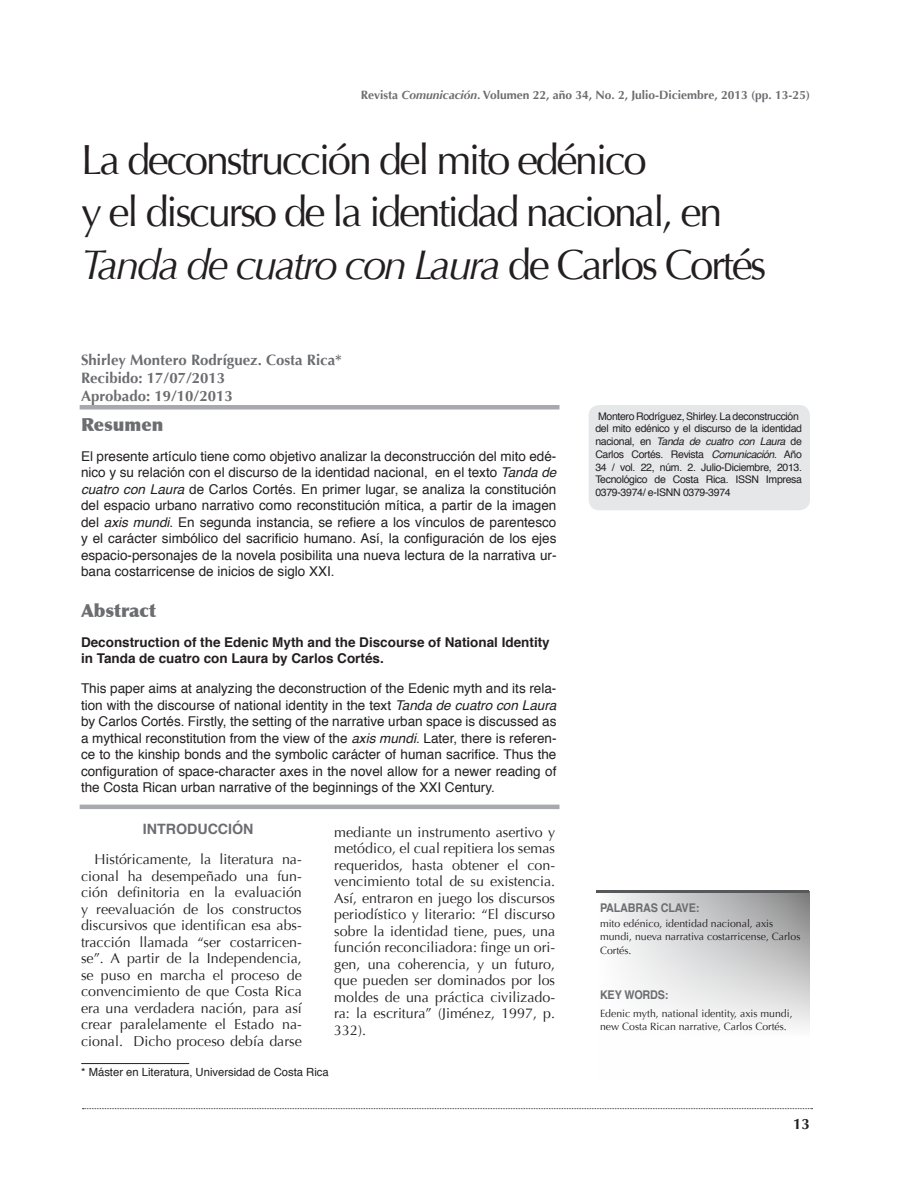
<style>
.page{position:relative;width:918px;height:1188px;background:#fff}
.page>*{position:absolute;margin:0;border:0;box-sizing:border-box;transform-origin:0 0}
.t1{font:42px/52.5px "Optima";letter-spacing:-.06em;color:#231f20}
.t2{font:900 18px "Optima";color:#6c6d70}
.t3{font:700 15px/18px "Optima";color:#6c6d70}
.t4{font:700 15px "Optima";color:#231f20}
.t5{font:14.25px/16.5px "Optima";color:#231f20;text-align:justify}
.t6{font:700 14.25px "Helvetica";color:#6c6d70}
.t7{font:13.5px/16.5px "Helvetica";color:#231f20;text-align:justify}
.t8{font:700 13.5px/16.5px "Helvetica";color:#231f20}
.t9{font:700 12px "Optima";color:#6c6d70}
.t10{font:700 12px "Helvetica";letter-spacing:-.015em;color:#6c6d70;scale:.9 1}
.t11{font:11.25px "Helvetica";color:#231f20}
.t12{font:10.5px/12.8px "Helvetica";letter-spacing:-.03em;color:#231f20}
.t13{font:10.5px/13.5px "Optima";color:#231f20}
.s1{font-style:italic}
</style>
<div class="page">
<svg style="left:82px;top:1108px;width:731px;height:1px"></svg>
<svg style="left:612px;top:893px;width:197px;height:135px"></svg>
<div style="left:589px;top:405px;width:221px;height:105px;background:#e6e7e9;border-radius:11px"></div>
<hr style="left:597px;top:891px;width:212px;height:2px;background:#57585a">
<hr style="left:80px;top:805px;width:479px;height:4px;background:#a8a9ad">
<div style="left:80px;top:405px;width:479px;height:5px;background:#a8a9ad"></div>
<hr style="left:81px;top:1063px;width:108px;height:1px;background:#231f20">
<p class="t9" style="left:361px;top:88px;width:451px">Revista <span class="s1">Comunicación</span>. Volumen 22, año 34, No. 2, Julio-Diciembre, 2013 (pp. 13-25)</p>
<h1 class="t1" style="left:81px;top:134px;width:687px">La deconstrucción del mito edénico<br>y el discurso de la identidad nacional, en<br><span class="s1">Tanda de cuatro con Laura</span> de Carlos Cortés</h1>
<p class="t3" style="left:81px;top:351px;width:262px">Shirley Montero Rodríguez. Costa Rica*<br>Recibido: 17/07/2013<br>Aprobado: 19/10/2013</p>
<h2 class="t2" style="left:81px;top:414px;width:84px">Resumen</h2>
<p class="t7" style="left:81px;top:448px;width:477px">El presente artículo tiene como objetivo analizar la deconstrucción del mito edé&shy;nico y su relación con el discurso de la identidad nacional, en el texto <span class="s1">Tanda de cuatro con Laura</span> de Carlos Cortés. En primer lugar, se analiza la constitución del espacio urbano narrativo como reconstitución mítica, a partir de la imagen del <span class="s1">axis mundi</span>. En segunda instancia, se refiere a los vínculos de parentesco y el carácter simbólico del sacrificio humano. Así, la configuración de los ejes espacio-personajes de la novela posibilita una nueva lectura de la narrativa ur&shy;bana costarricense de inicios de siglo XXI.</p>
<h2 class="t2" style="left:81px;top:600px;width:76px">Abstract</h2>
<p class="t8" style="left:81px;top:634px;width:470px">Deconstruction of the Edenic Myth and the Discourse of National Identity in Tanda de cuatro con Laura by Carlos Cortés.</p>
<p class="t7" style="left:81px;top:681px;width:477px">This paper aims at analyzing the deconstruction of the Edenic myth and its rela&shy;tion with the discourse of national identity in the text <span class="s1">Tanda de cuatro con Laura </span>by Carlos Cortés. Firstly, the setting of the narrative urban space is discussed as a mythical reconstitution from the view of the <span class="s1">axis mundi</span>. Later, there is referen&shy;ce to the kinship bonds and the symbolic carácter of human sacrifice. Thus the configuration of space-character axes in the novel allow for a newer reading of the Costa Rican urban narrative of the beginnings of the XXI Century.</p>
<p class="t6" style="left:143px;top:818px;width:110px">Introducción</p>
<p class="t5" style="left:81px;top:851px;width:222px;text-indent:13px">Históricamente, la literatura na&shy;cional ha desempeñado una fun&shy;ción definitoria en la evaluación y reevaluación de los constructos discursivos que identifican esa abs&shy;tracción llamada “ser costarricen&shy;se”. A partir de la Independencia, se puso en marcha el proceso de convencimiento de que Costa Rica era una verdadera nación, para así crear paralelamente el Estado na&shy;cional. Dicho proceso debía darse</p>
<p class="t5" style="left:334px;top:824px;width:222px">mediante un instrumento asertivo y metódico, el cual repitiera los semas requeridos, hasta obtener el con&shy;vencimiento total de su existencia.<br>Así, entraron en juego los discursos periodístico y literario: “El discurso sobre la identidad tiene, pues, una función reconciliadora: finge un ori&shy;gen, una coherencia, y un futuro, que pueden ser dominados por los moldes de una práctica civilizado&shy;ra: la escritura” (Jiménez, 1997, p.<br>332).</p>
<p class="t11" style="left:81px;top:1064px;width:249px">* Máster en Literatura, Universidad de Costa Rica</p>
<p class="t12" style="left:595px;top:410px;width:208px">Montero Rodríguez, Shirley. La deconstrucción del mito edénico y el discurso de la identidad nacional, en <span class="s1">Tanda de cuatro con Laura</span> de Carlos Cortés. Revista <span class="s1">Comunicación</span>. Año 34 / vol. 22, núm. 2. Julio-Diciembre, 2013.<br>Tecnológico de Costa Rica. ISSN Impresa 0379-3974/ e-ISNN 0379-3974</p>
<p class="t10" style="left:600px;top:898px;width:112px">Palabras clave:</p>
<p class="t13" style="left:600px;top:916px;width:202px">mito edénico, identidad nacional, axis mundi, nueva narrativa costarricense, Carlos<br>Cortés.</p>
<p class="t10" style="left:600px;top:985px;width:78px">Key words:</p>
<p class="t13" style="left:600px;top:1006px;width:194px">Edenic myth, national identity, axis mundi, new Costa Rican narrative, Carlos Cortés.</p>
<p class="t4" style="left:793px;top:1115px;width:18px">13</p>
</div>
